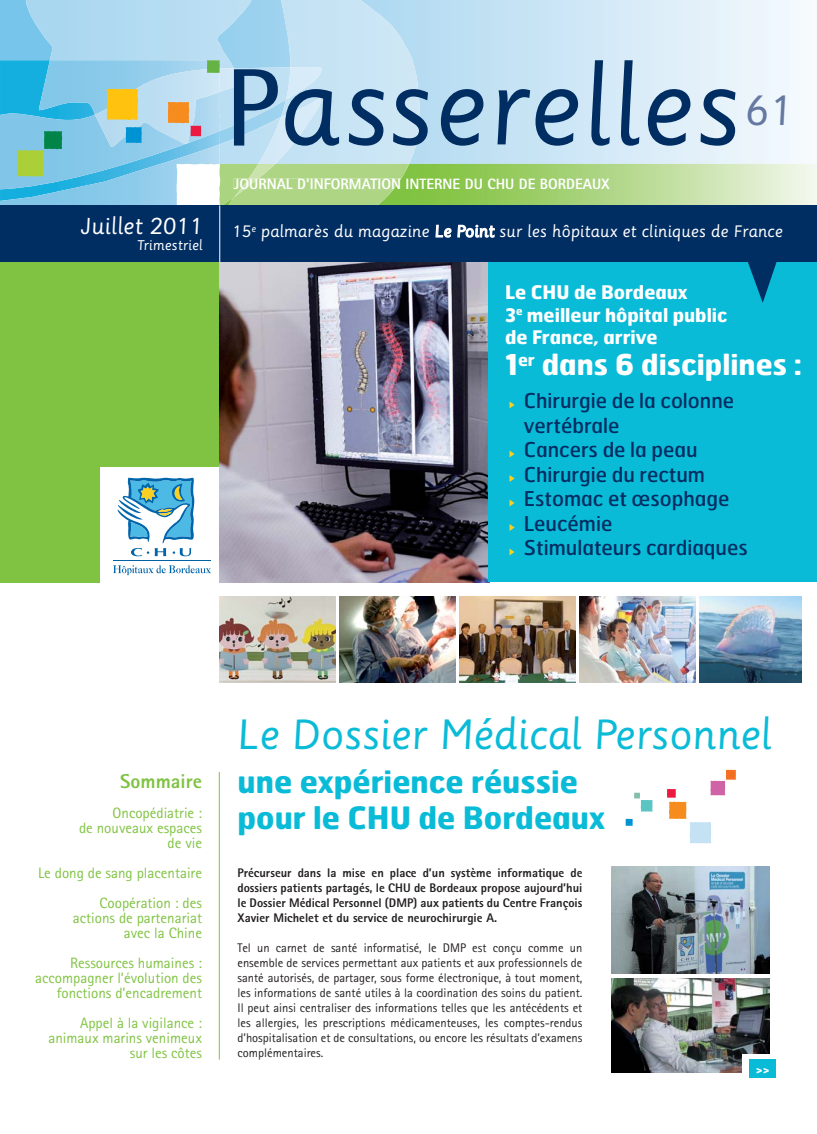
<style>
.page{position:relative;width:817px;height:1134px;background:#fff}
.page>*{position:absolute;margin:0;border:0;box-sizing:border-box;transform-origin:0 0}
.t1{font:41.25px "Sassoon Primary";letter-spacing:-.01em;color:#0abbd8}
.t2{font:41.25px "Sassoon Primary";color:#6578a2}
.t3{font:700 30.75px/36.4px "Hermes";color:#0abbd8}
.t4{font:700 28.75px "Hermes";color:#fff}
.t5{font:22.5px "Sassoon Primary";color:#fff}
.t6{font:20.38px/24.5px "Hermes";color:#002d62}
.t7{font:800 20px "Rotis Sans Serif";color:#80c342}
.t8{font:700 18.75px/22.5px "Hermes";color:#fff}
.t9{font:16.12px "Sassoon Primary";color:#fff}
.t10{font:15px/15px "Rotis Sans Serif";color:#80c342;text-align:right}
.t11{font:800 15px "Rotis Sans Serif";color:#fff}
.t12{font:13.75px "Sassoon Primary";color:#fff}
.t13{font:12.5px/15px "Rotis Sans Serif";color:#231f20;text-align:justify}
.t14{font:800 12.5px/15px "Rotis Sans Serif";color:#231f20;text-align:justify}
.t15{font:700 12.5px "Hermes";color:#fff}
</style>
<div class="page">
<img style="left:611px;top:866px;width:158px;height:108px">
<img style="left:611px;top:978px;width:158px;height:94px">
<svg style="left:667px;top:770px;width:69px;height:73px"></svg>
<svg style="left:634px;top:793px;width:18px;height:19px"></svg>
<svg style="left:625px;top:819px;width:7px;height:7px"></svg>
<img style="left:0;top:189px;width:17px;height:17px">
<img style="left:0;top:92px;width:17px;height:97px">
<svg style="left:17px;top:0;width:800px;height:206px;background:#b6dbd8"></svg>
<hr style="left:219px;top:772px;width:1px;height:287px;background:#80c342">
<svg style="left:234px;top:60px;width:501px;height:86px;background:#97b6cf"></svg>
<div style="left:0;top:242px;width:220px;height:340px;background:#80c342"></div>
<div style="left:0;top:206px;width:220px;height:56px;background:#002d62"></div>
<div style="left:100px;top:468px;width:120px;height:123px;background:#fff"></div>
<svg style="left:113px;top:565px;width:98px;height:10px"></svg>
<svg style="left:117px;top:478px;width:77px;height:78px"></svg>
<hr style="left:113px;top:560px;width:98px;height:1px;background:#0062a5">
<img style="left:699px;top:596px;width:102px;height:87px">
<img style="left:340px;top:596px;width:115px;height:87px">
<img style="left:579px;top:596px;width:116px;height:87px">
<img style="left:459px;top:596px;width:116px;height:87px">
<img style="left:220px;top:596px;width:116px;height:87px">
<div style="left:742px;top:1054px;width:62px;height:59px;background:#fff"></div>
<div style="left:749px;top:1059px;width:26px;height:19px;background:#0abbd8"></div>
<img style="left:220px;top:262px;width:268px;height:320px">
<div style="left:488px;top:206px;width:329px;height:376px;background:#0abbd8"></div>
<svg style="left:509px;top:401px;width:5px;height:7px"></svg>
<svg style="left:509px;top:450px;width:5px;height:7px"></svg>
<svg style="left:509px;top:475px;width:5px;height:7px"></svg>
<svg style="left:509px;top:499px;width:5px;height:7px"></svg>
<svg style="left:509px;top:524px;width:5px;height:7px"></svg>
<svg style="left:509px;top:549px;width:5px;height:6px"></svg>
<div style="left:220px;top:206px;width:597px;height:56px;background:#002d62"></div>
<hr style="left:219px;top:206px;width:1px;height:56px;background:#fff">
<svg style="left:748px;top:262px;width:29px;height:41px"></svg>
<h3 class="t5" style="left:81px;top:216px;width:124px">Juillet 2011</h3>
<p class="t12" style="left:137px;top:239px;width:67px">Trimestriel</p>
<p class="t11" style="left:234px;top:179px;width:378px">JOURNAL D’INFORMATION INTERNE DU CHU DE BORDEAUX</p>
<h1 class="t2" style="left:744px;top:92px;width:50px">61</h1>
<p class="t9" style="left:232px;top:224px;width:552px">15<sup>e</sup> palmarès du magazine Le Point sur les hôpitaux et cliniques de France</p>
<h3 class="t8" style="left:505px;top:282px;width:224px">Le CHU de Bordeaux<br>3<sup>e</sup> meilleur hôpital public de France, arrive</h3>
<h3 class="t4" style="left:505px;top:351px;width:298px">1<sup>er</sup> dans 6 disciplines :</h3>
<h3 class="t6" style="left:524px;top:390px;width:225px">Chirurgie de la colonne vertébrale<br>Cancers de la peau<br>Chirurgie du rectum<br>Estomac et œsophage<br>Leucémie<br>Stimulateurs cardiaques</h3>
<h3 class="t7" style="left:120px;top:774px;width:83px">Sommaire</h3>
<p class="t10" style="left:79px;top:807px;width:124px">Oncopédiatrie :<br>de nouveaux espaces de vie</p>
<p class="t10" style="left:38px;top:859px;width:165px;line-height:30px">Le dong de sang placentaire<br>Coopération : des</p>
<p class="t10" style="left:73px;top:912px;width:131px">actions de partenariat avec la Chine</p>
<p class="t10" style="left:35px;top:957px;width:168px">Ressources humaines : accompagner l’évolution des fonctions d’encadrement</p>
<p class="t10" style="left:48px;top:1017px;width:155px">Appel à la vigilance : animaux marins venimeux sur les côtes</p>
<h1 class="t1" style="left:237px;top:716px;width:536px">Le Dossier Médical Personnel</h1>
<h2 class="t3" style="left:237px;top:765px;width:369px">une expérience réussie pour le CHU de Bordeaux</h2>
<p class="t14" style="left:237px;top:867px;width:346px">Précurseur dans la mise en place d’un système informatique de dossiers patients partagés, le CHU de Bordeaux propose aujourd’hui le Dossier Médical Personnel (DMP) aux patients du Centre François Xavier Michelet et du service de neurochirurgie A.</p>
<p class="t13" style="left:237px;top:942px;width:346px">Tel un carnet de santé informatisé, le DMP est conçu comme un ensemble de services permettant aux patients et aux professionnels de santé autorisés, de partager, sous forme électronique, à tout moment, les informations de santé utiles à la coordination des soins du patient.<br>Il peut ainsi centraliser des informations telles que les antécédents et les allergies, les prescriptions médicamenteuses, les comptes-rendus d’hospitalisation et de consultations, ou encore les résultats d’examens complémentaires.</p>
<p class="t15" style="left:756px;top:1063px;width:15px">&gt;&gt;</p>
</div>
